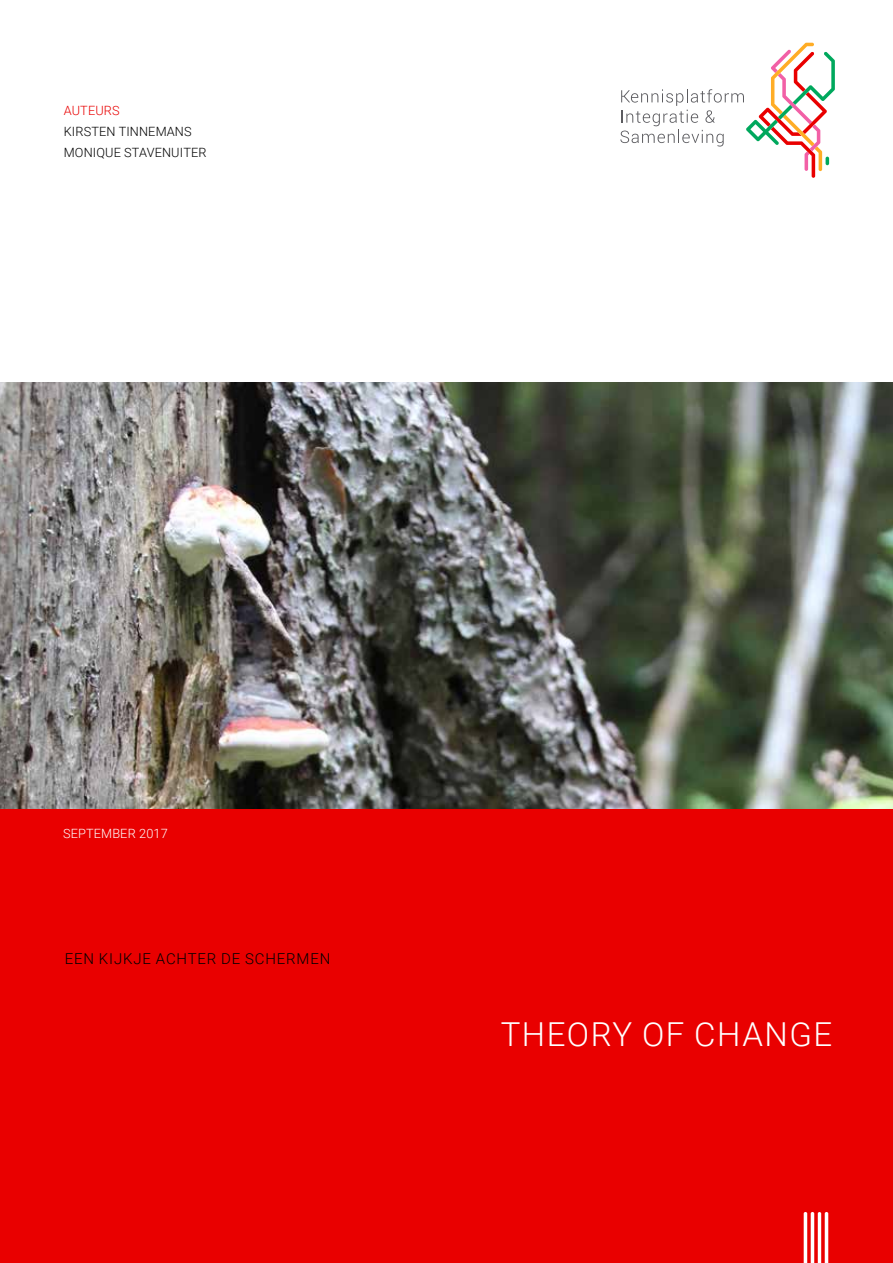
<style>
.page{position:relative;width:893px;height:1263px;background:#fff}
.page>*{position:absolute;margin:0;border:0;box-sizing:border-box;transform-origin:0 0}
.t1{font:300 33px "Roboto";letter-spacing:.045em;color:#fff}
.t2{font:300 15px "Roboto";letter-spacing:.055em;color:#000}
.t3{font:300 12.75px/21.3px "Roboto";letter-spacing:.01em;color:#000}
.t4{font:300 12.75px "Roboto";letter-spacing:.01em;color:#fff}
.t5{font:300 12.75px "Roboto";letter-spacing:.01em;color:#e90000}
</style>
<div class="page">
<svg style="left:620px;top:43px;width:215px;height:135px"></svg>
<div style="left:0;top:383px;width:893px;height:880px;background:#e90000"></div>
<svg style="left:804px;top:1212px;width:24px;height:51px"></svg>
<img style="left:0;top:383px;width:893px;height:425px">
<p class="t5" style="left:64px;top:101px;width:57px">AUTEURS</p>
<p class="t3" style="left:64px;top:120px;width:144px">KIRSTEN TINNEMANS<br>MONIQUE STAVENUITER</p>
<p class="t4" style="left:63px;top:824px;width:106px">SEPTEMBER 2017</p>
<p class="t2" style="left:65px;top:948px;width:267px">EEN KIJKJE ACHTER DE SCHERMEN</p>
<h1 class="t1" style="left:501px;top:1011px;width:333px">THEORY OF CHANGE</h1>
</div>
